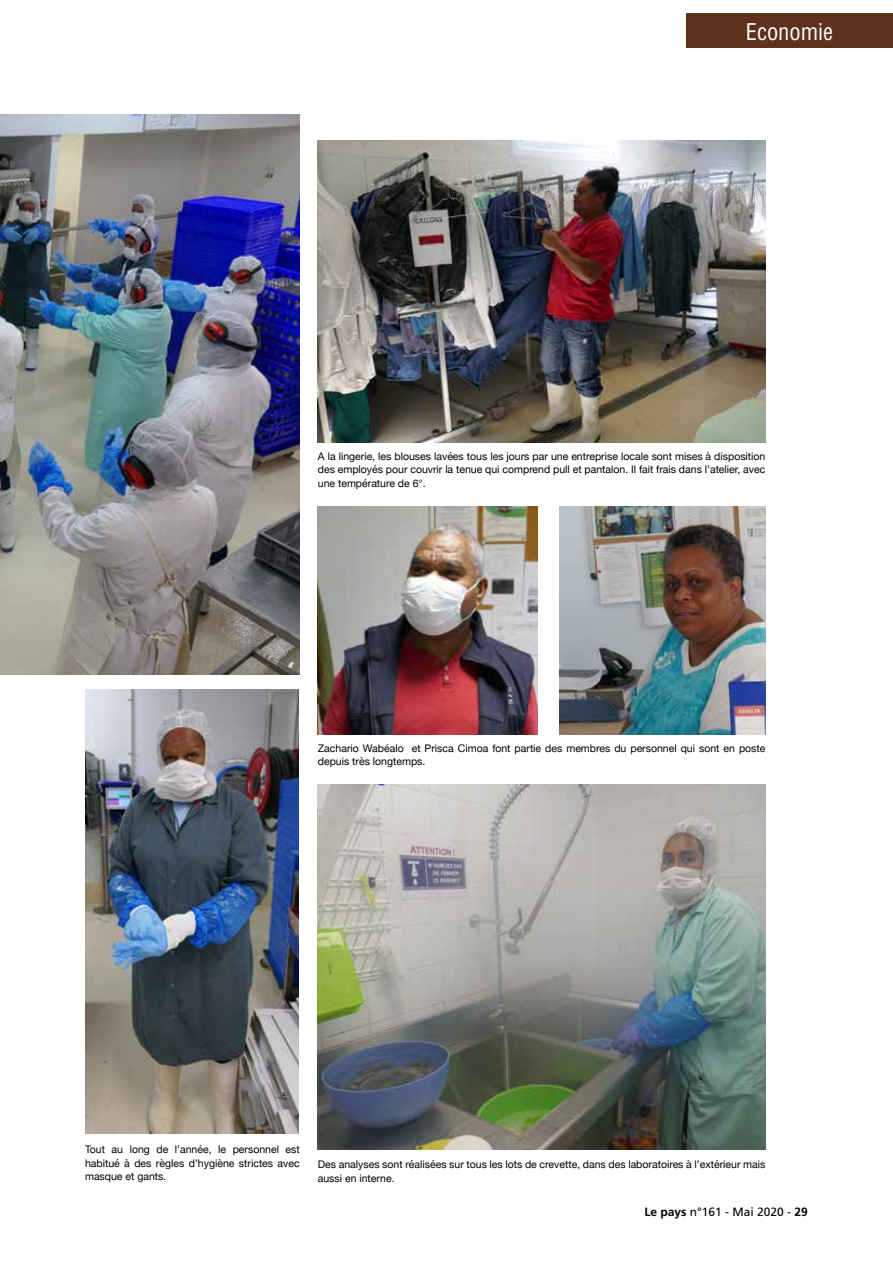
<style>
.page{position:relative;width:893px;height:1263px;background:#fff}
.page>*{position:absolute;margin:0;border:0;box-sizing:border-box;transform-origin:0 0}
.t1{font:condensed 22.5px "Helvetica";color:#fff}
.t2{font:12px "Frutiger";color:#000}
.t3{font:10.5px/13.5px "Helvetica Neue";color:#000;text-align:justify}
.s1{font-weight:700}
</style>
<div class="page">
<div style="left:686px;top:13px;width:207px;height:35px;background:#5e311c"></div>
<img style="left:85px;top:690px;width:214px;height:443px">
<img style="left:0;top:115px;width:300px;height:559px">
<img style="left:318px;top:140px;width:447px;height:302px">
<img style="left:318px;top:784px;width:447px;height:365px">
<img style="left:560px;top:507px;width:205px;height:228px">
<img style="left:318px;top:507px;width:219px;height:228px">
<h1 class="t1" style="left:746px;top:17px;width:89px">Economie</h1>
<p class="t3" style="left:318px;top:450px;width:449px">A la lingerie, les blouses lavées tous les jours par une entreprise locale sont mises à disposition des employés pour couvrir la tenue qui comprend pull et pantalon. Il fait frais dans l’atelier, avec une température de 6°.</p>
<p class="t3" style="left:318px;top:742px;width:449px">Zachario Wabéalo et Prisca Cimoa font partie des membres du personnel qui sont en poste depuis très longtemps.</p>
<p class="t3" style="left:85px;top:1143px;width:216px">Tout au long de l’année, le personnel est habitué à des règles d’hygiène strictes avec masque et gants.</p>
<p class="t3" style="left:318px;top:1158px;width:449px">Des analyses sont réalisées sur tous les lots de crevette, dans des laboratoires à l’extérieur mais aussi en interne.</p>
<p class="t2" style="left:644px;top:1204px;width:165px"><span class="s1">Le pays</span> n°161 - Mai 2020 - <span class="s1">29</span></p>
</div>
